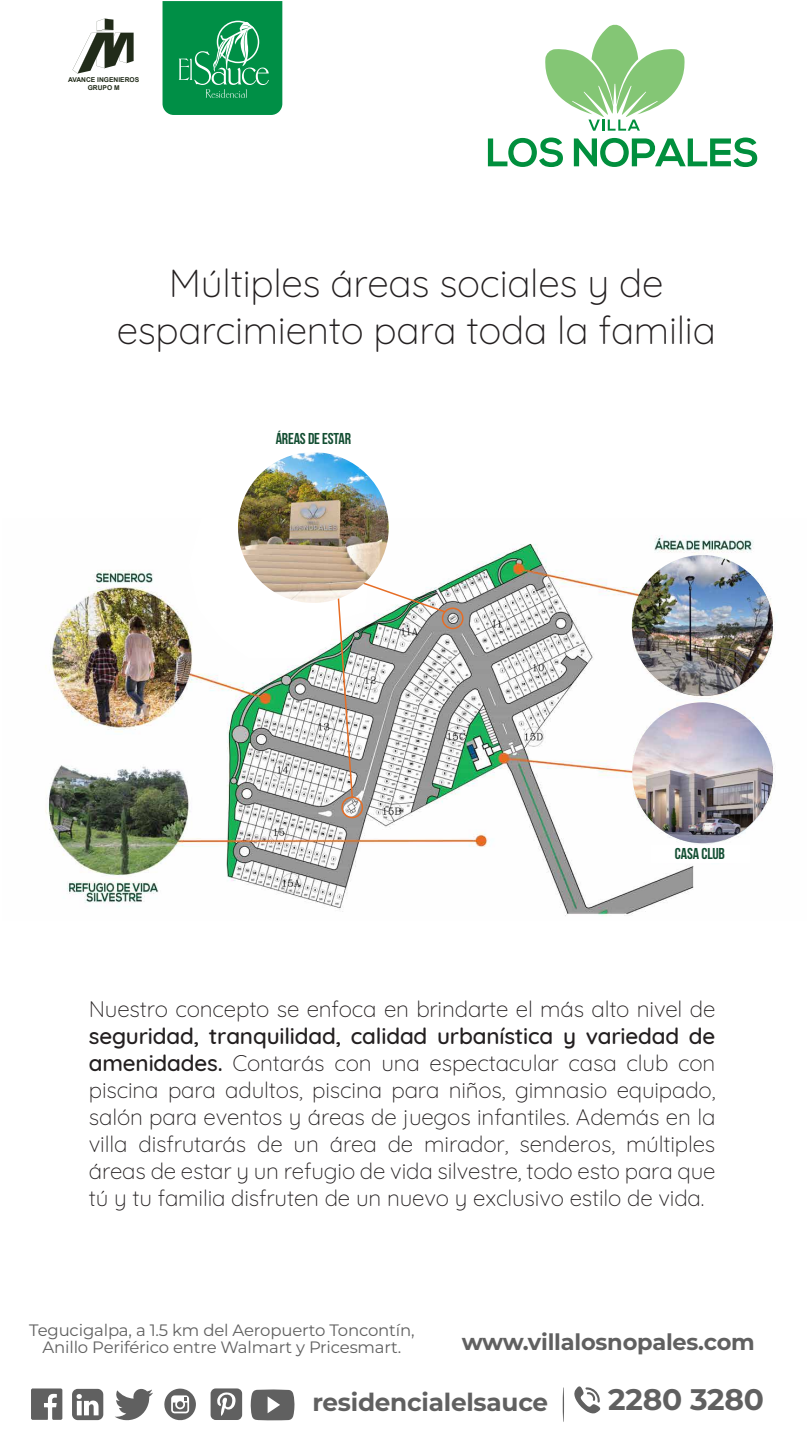
<style>
.page{position:relative;width:810px;height:1440px;background:#fff}
.page>*{position:absolute;margin:0;border:0;box-sizing:border-box;transform-origin:0 0}
.t1{font:300 39px/46.8px "Quicksand";letter-spacing:-.01em;color:#231f20;text-align:center}
.t2{font:700 29.7px "Montserrat";letter-spacing:-.01em;color:#606060}
.t3{font:700 24.75px "Montserrat";letter-spacing:-.01em;color:#606060}
.t4{font:300 22.5px/27px "Quicksand";letter-spacing:-.01em;color:#231f20;text-align:justify}
.t5{font:700 22.5px "Montserrat";letter-spacing:-.01em;color:#606060}
.t6{font:16.5px/16.8px "Montserrat";letter-spacing:-.01em;color:#606060;text-align:center}
.t7{font:15.75px "Bebas Neue";letter-spacing:-.01em;color:#134e32}
.t8{font:700 6.68px/8px "Arial";color:#212b19;text-align:center}
.s1{font-weight:500}
</style>
<div class="page">
<svg style="left:163px;top:1px;width:119px;height:114px"></svg>
<svg style="left:73px;top:19px;width:61px;height:55px"></svg>
<svg style="left:574px;top:1386px;width:26px;height:28px"></svg>
<svg style="left:31px;top:1388px;width:31px;height:32px"></svg>
<hr style="left:563px;top:1387px;width:1px;height:35px;background:#606060;border-radius:50%">
<svg style="left:72px;top:1389px;width:31px;height:31px"></svg>
<svg style="left:115px;top:1389px;width:38px;height:31px"></svg>
<svg style="left:164px;top:1389px;width:32px;height:32px"></svg>
<svg style="left:211px;top:1388px;width:31px;height:32px"></svg>
<svg style="left:251px;top:1389px;width:44px;height:31px"></svg>
<svg style="left:488px;top:138px;width:75px;height:29px"></svg>
<svg style="left:574px;top:138px;width:183px;height:29px"></svg>
<svg style="left:545px;top:24px;width:140px;height:107px"></svg>
<img style="left:45px;top:535px;width:730px;height:381px">
<div style="left:442px;top:607px;width:22px;height:22px;border:2px solid #e66d25;border-radius:50%"></div>
<div style="left:341px;top:797px;width:22px;height:21px;border:2px solid #e66d25;border-radius:50%"></div>
<svg style="left:188px;top:494px;width:259px;height:305px"></svg>
<img style="left:238px;top:452px;width:151px;height:151px;border-radius:75px">
<div style="left:651px;top:845px;width:98px;height:17px;background:#fff"></div>
<img style="left:632px;top:555px;width:141px;height:141px;border-radius:70px">
<img style="left:632px;top:702px;width:141px;height:141px;border-radius:70px">
<p class="t8" style="left:68px;top:76px;width:73px">AVANCE INGENIEROS<br>GRUPO M</p>
<h1 class="t1" style="left:117px;top:255px;width:601px">Múltiples áreas sociales y de esparcimiento para toda la familia</h1>
<p class="t7" style="left:276px;top:430px;width:77px">ÁREAS DE ESTAR</p>
<p class="t7" style="left:675px;top:845px;width:52px">CASA CLub</p>
<p class="t4" style="left:89px;top:993px;width:628px">Nuestro concepto se enfoca en brindarte el más alto nivel de</p>
<p class="t4" style="left:89px;top:1020px;width:628px"><span class="s1">seguridad, tranquilidad, calidad urbanística y variedad de amenidades.</span> Contarás con una espectacular casa club con piscina para adultos, piscina para niños, gimnasio equipado, salón para eventos y áreas de juegos infantiles. Además en la villa disfrutarás de un área de mirador, senderos, múltiples áreas de estar y un refugio de vida silvestre, todo esto para que tú y tu familia disfruten de un nuevo y exclusivo estilo de vida.</p>
<p class="t6" style="left:29px;top:1321px;width:387px">Tegucigalpa, a 1.5 km del Aeropuerto Toncontín,<br>Anillo Periférico entre Walmart y Pricesmart.</p>
<p class="t5" style="left:462px;top:1326px;width:295px">www.villalosnopales.com</p>
<p class="t3" style="left:312px;top:1385px;width:237px">residencialelsauce</p>
<h2 class="t2" style="left:608px;top:1378px;width:157px">2280 3280</h2>
</div>
